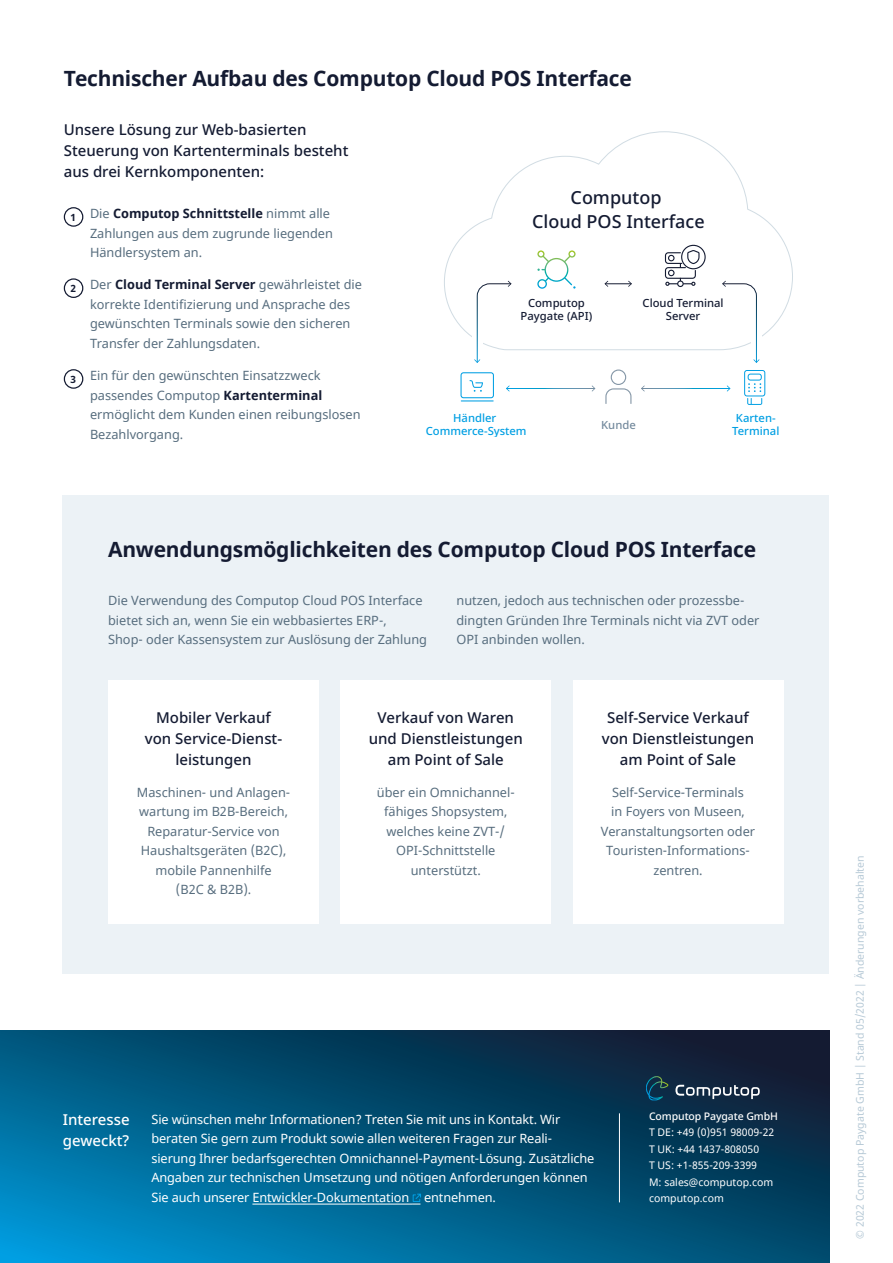
<style>
.page{position:relative;width:893px;height:1263px;background:#fff}
.page>*{position:absolute;margin:0;border:0;box-sizing:border-box;transform-origin:0 0}
.t1{font:700 21px "Noto Sans";letter-spacing:-.01em;color:#141b32}
.t2{font:500 18px/23.4px "Noto Sans";color:#141b32;text-align:center}
.t3{font:500 15px/21px "Noto Sans";color:#141b32;text-align:center}
.t4{font:500 15px/21px "Noto Sans";color:#fff}
.t5{font:12.75px/19.5px "Noto Sans";color:#576d7e}
.t6{font:12.75px/19.5px "Noto Sans";letter-spacing:-.01em;color:#fff}
.t7{font:500 11.25px/13.5px "Noto Sans";color:#141b32;text-align:center}
.t8{font:500 11.25px/13.5px "Noto Sans";color:#009fe3;text-align:center}
.t9{font:500 11.25px "Noto Sans";color:#748a9d}
.t10{font:10.5px/16.5px "Noto Sans";color:#fff}
.t11{font:10.5px "Noto Sans";color:#b6c9d6}
.t12{font:500 10.5px "Noto Sans";letter-spacing:-.01em;color:#fff}
.s1{font-weight:700;color:#141b32}
</style>
<div class="page">
<div style="left:63px;top:495px;width:766px;height:479px;background:#ecf2f6"></div>
<svg style="left:0;top:1030px;width:829px;height:233px;background:#025279"></svg>
<svg style="left:646px;top:1076px;width:22px;height:24px"></svg>
<svg style="left:675px;top:1085px;width:85px;height:14px"></svg>
<hr style="left:619px;top:1113px;width:1px;height:89px;background:#fff">
<svg style="left:444px;top:131px;width:349px;height:219px"></svg>
<div style="left:677px;top:280px;width:7px;height:7px;border:1px solid #141b32;border-radius:50%"></div>
<svg style="left:664px;top:229px;width:36px;height:57px"></svg>
<div style="left:681px;top:245px;width:25px;height:24px;border:1px solid #141b32;border-radius:50%"></div>
<svg style="left:744px;top:370px;width:21px;height:35px"></svg>
<svg style="left:460px;top:372px;width:34px;height:29px"></svg>
<div style="left:611px;top:369px;width:15px;height:16px;border:1px solid #8597a7;border-radius:50%"></div>
<svg style="left:605px;top:388px;width:27px;height:16px"></svg>
<svg style="left:537px;top:250px;width:39px;height:39px"></svg>
<div style="left:612px;top:279px;width:13px;height:10px;background:#fff"></div>
<div style="left:751px;top:334px;width:10px;height:14px;background:#fff"></div>
<div style="left:472px;top:333px;width:11px;height:14px;background:#fff"></div>
<svg style="left:604px;top:281px;width:28px;height:6px"></svg>
<svg style="left:506px;top:385px;width:4px;height:7px"></svg>
<svg style="left:592px;top:385px;width:3px;height:7px"></svg>
<svg style="left:641px;top:385px;width:4px;height:7px"></svg>
<svg style="left:727px;top:385px;width:3px;height:7px"></svg>
<svg style="left:474px;top:281px;width:38px;height:82px"></svg>
<svg style="left:722px;top:281px;width:37px;height:82px"></svg>
<div style="left:64px;top:207px;width:19px;height:20px;border:1px solid #141b32;border-radius:50%"></div>
<div style="left:64px;top:278px;width:19px;height:20px;border:1px solid #141b32;border-radius:50%"></div>
<div style="left:64px;top:369px;width:19px;height:20px;border:1px solid #141b32;border-radius:50%"></div>
<div style="left:108px;top:680px;width:211px;height:244px;background:#fff"></div>
<div style="left:340px;top:680px;width:211px;height:244px;background:#fff"></div>
<div style="left:572px;top:680px;width:211px;height:244px;background:#fff"></div>
<hr style="left:252px;top:1204px;width:160px;height:1px;background:#fff">
<svg style="left:412px;top:1193px;width:9px;height:12px"></svg>
<h1 class="t1" style="left:64px;top:63px;width:570px">Technischer Aufbau des Computop Cloud POS Interface</h1>
<p class="t3" style="left:64px;top:120px;width:286px;text-align:left">Unsere Lösung zur Web-basierten<br>Steuerung von Kartenterminals besteht aus drei Kernkomponenten:</p>
<p class="t5" style="left:90px;top:204px;width:245px;text-indent:-20px"><sub>1</sub> Die <span class="s1">Computop Schnittstelle</span> nimmt alle<br>Zahlungen aus dem zugrunde liegenden<br>Händlersystem an.</p>
<p class="t5" style="left:90px;top:276px;width:274px;text-indent:-20px"><sub>2</sub> Der <span class="s1">Cloud Terminal Server</span> gewährleistet die korrekte Identifizierung und Ansprache des gewünschten Terminals sowie den sicheren Transfer der Zahlungsdaten.</p>
<p class="t5" style="left:90px;top:366px;width:272px;text-indent:-20px"><sub>3</sub> Ein für den gewünschten Einsatzzweck passendes Computop <span class="s1">Kartenterminal </span>ermöglicht dem Kunden einen reibungslosen Bezahlvorgang.</p>
<h2 class="t2" style="left:532px;top:187px;width:174px">Computop<br>Cloud POS Interface</h2>
<p class="t7" style="left:521px;top:296px;width:73px">Computop<br>Paygate (API)</p>
<p class="t7" style="left:643px;top:296px;width:83px">Cloud Terminal<br>Server</p>
<p class="t8" style="left:426px;top:411px;width:102px">Händler<br>Commerce-System</p>
<p class="t8" style="left:732px;top:411px;width:49px">Karten-<br>Terminal</p>
<p class="t9" style="left:601px;top:417px;width:36px">Kunde</p>
<h1 class="t1" style="left:108px;top:535px;width:650px">Anwendungsmöglichkeiten des Computop Cloud POS Interface</h1>
<p class="t5" style="left:108px;top:591px;width:320px">Die Verwendung des Computop Cloud POS Interface bietet sich an, wenn Sie ein webbasiertes ERP-,<br>Shop- oder Kassensystem zur Auslösung der Zahlung</p>
<p class="t5" style="left:456px;top:591px;width:304px">nutzen, jedoch aus technischen oder prozessbe&shy;dingten Gründen Ihre Terminals nicht via ZVT oder<br>OPI anbinden wollen.</p>
<p class="t3" style="left:145px;top:707px;width:138px">Mobiler Verkauf von Service-Dienst&shy;leistungen</p>
<p class="t5" style="left:137px;top:783px;width:155px;text-align:center">Maschinen- und Anlagen&shy;wartung im B2B-Bereich,<br>Reparatur-Service von<br>Haushaltsgeräten (B2C), mobile Pannenhilfe<br>(B2C &amp; B2B).</p>
<p class="t3" style="left:369px;top:707px;width:156px">Verkauf von Waren und Dienstleistungen am Point of Sale</p>
<p class="t5" style="left:377px;top:783px;width:139px;text-align:center">über ein Omnichannel&shy;fähiges Shopsystem, welches keine ZVT-/<br>OPI-Schnittstelle unterstützt.</p>
<p class="t3" style="left:602px;top:707px;width:154px">Self-Service Verkauf von Dienstleistungen am Point of Sale</p>
<p class="t5" style="left:601px;top:783px;width:156px;text-align:center">Self-Service-Terminals<br>in Foyers von Museen,<br>Veranstaltungsorten oder<br>Touristen-Informations&shy;zentren.</p>
<p class="t4" style="left:63px;top:1109px;width:68px">Interesse geweckt?</p>
<p class="t6" style="left:151px;top:1110px;width:444px">Sie wünschen mehr Informationen? Treten Sie mit uns in Kontakt. Wir beraten Sie gern zum Produkt sowie allen weiteren Fragen zur Reali&shy;sierung Ihrer bedarfsgerechten Omnichannel-Payment-Lösung. Zusätzliche Angaben zur technischen Umsetzung und nötigen Anforderungen können Sie auch unserer Entwickler-Dokumentation entnehmen.</p>
<p class="t12" style="left:649px;top:1109px;width:130px">Computop Paygate GmbH</p>
<p class="t10" style="left:649px;top:1125px;width:127px">T DE: +49 (0)951 98009-22<br>T UK: +44 1437-808050<br>T US: +1-855-209-3399<br>M: sales@computop.com computop.com</p>
<p class="t11" style="left:853px;top:1238px;width:385px;rotate:-90deg">© 2022 Computop Paygate GmbH | Stand 05/2022 | Änderungen vorbehalten</p>
</div>
